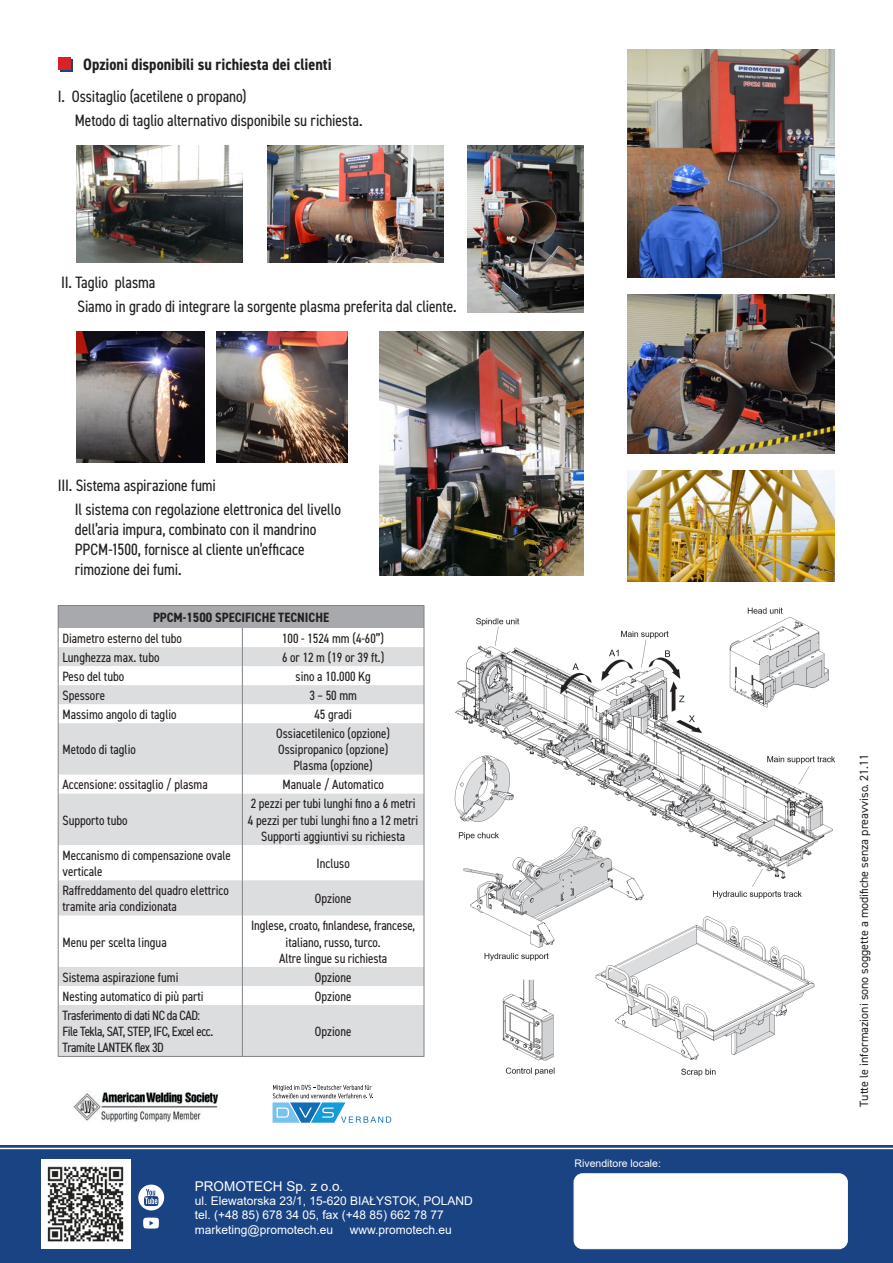
<style>
.page{position:relative;width:893px;height:1263px;background:#fff}
.page>*{position:absolute;margin:0;border:0;box-sizing:border-box;transform-origin:0 0}
.tekst_ulotka_promote{font:condensed 16.5px/19.8px "DIN2014";letter-spacing:-.005em;color:#231f20}
.tekst_ulotka_promote-2{font:700 condensed 16.5px "DIN2014";letter-spacing:-.005em;color:#231f20}
.w_tabelce_tresc{font:condensed 13.5px/16.2px "DIN2014";color:#231f20}
.w_tabelce_tresc-2{font:condensed 13.5px/16.2px "DIN2014";letter-spacing:-.03em;color:#231f20}
.w_tabelce_tresc_bold{font:condensed 13.5px "DIN2014";color:#231f20}
.Styl_akapitowy5{font:700 condensed 13.5px "DIN2014";color:#231f20}
.t1{font:13.5px "Arial";color:#fff}
.t2{font:12px "Arial";color:#fff}
.t3{font:12px "DIN2014";color:#231f20}
.t4{font:10.5px "Arial";color:#fff}
</style>
<div class="page">
<div style="left:58px;top:605px;width:366px;height:23px;background:#a8a9ad"></div>
<svg style="left:59px;top:647px;width:365px;height:409px;fill:#dcdddf"></svg>
<hr style="left:58px;top:605px;width:184px;height:1px;background:#808285">
<hr style="left:242px;top:605px;width:182px;height:1px;background:#808285">
<svg style="left:58px;top:606px;width:1px;height:117px"></svg>
<svg style="left:424px;top:606px;width:1px;height:117px"></svg>
<hr style="left:58px;top:723px;width:1px;height:52px;background:#808285">
<hr style="left:424px;top:723px;width:1px;height:52px;background:#808285">
<svg style="left:242px;top:628px;width:1px;height:95px"></svg>
<hr style="left:242px;top:723px;width:1px;height:52px;background:#808285">
<svg style="left:58px;top:775px;width:1px;height:19px"></svg>
<svg style="left:242px;top:775px;width:1px;height:19px"></svg>
<svg style="left:424px;top:775px;width:1px;height:19px"></svg>
<hr style="left:58px;top:794px;width:1px;height:51px;background:#808285">
<hr style="left:242px;top:794px;width:1px;height:51px;background:#808285">
<hr style="left:424px;top:794px;width:1px;height:51px;background:#808285">
<hr style="left:58px;top:845px;width:1px;height:35px;background:#808285">
<hr style="left:242px;top:845px;width:1px;height:35px;background:#808285">
<hr style="left:424px;top:845px;width:1px;height:35px;background:#808285">
<hr style="left:58px;top:880px;width:1px;height:35px;background:#808285">
<hr style="left:242px;top:880px;width:1px;height:35px;background:#808285">
<hr style="left:424px;top:880px;width:1px;height:35px;background:#808285">
<hr style="left:58px;top:915px;width:1px;height:52px;background:#808285">
<hr style="left:242px;top:915px;width:1px;height:52px;background:#808285">
<hr style="left:424px;top:915px;width:1px;height:52px;background:#808285">
<svg style="left:58px;top:967px;width:1px;height:38px"></svg>
<svg style="left:242px;top:967px;width:1px;height:38px"></svg>
<svg style="left:424px;top:967px;width:1px;height:38px"></svg>
<hr style="left:58px;top:1005px;width:1px;height:51px;background:#808285">
<hr style="left:242px;top:1005px;width:1px;height:51px;background:#808285">
<hr style="left:424px;top:1005px;width:1px;height:51px;background:#808285">
<hr style="left:58px;top:1056px;width:184px;height:1px;background:#808285">
<hr style="left:242px;top:1056px;width:182px;height:1px;background:#808285">
<div style="left:60px;top:59px;width:12px;height:13px;background:#1a4383"></div>
<div style="left:58px;top:57px;width:13px;height:13px;background:#da2128"></div>
<img style="left:77px;top:331px;width:128px;height:132px">
<img style="left:217px;top:331px;width:130px;height:132px">
<img style="left:380px;top:331px;width:203px;height:245px">
<div style="left:0;top:1145px;width:893px;height:118px;background:#1a4383"></div>
<img style="left:41px;top:1159px;width:89px;height:90px">
<div style="left:574px;top:1174px;width:273px;height:75px;background:#fff;border-radius:9px"></div>
<div style="left:574px;top:1173px;width:273px;height:76px;border:1px solid #fff;border-radius:9px"></div>
<svg style="left:138px;top:1184px;width:26px;height:26px"></svg>
<svg style="left:143px;top:1217px;width:16px;height:11px"></svg>
<hr style="left:0;top:1148px;width:893px;height:1px;background:#fff">
<img style="left:627px;top:294px;width:207px;height:159px">
<img style="left:627px;top:50px;width:207px;height:227px">
<img style="left:627px;top:470px;width:207px;height:111px">
<img style="left:454px;top:607px;width:381px;height:470px">
<img style="left:77px;top:146px;width:166px;height:117px">
<img style="left:267px;top:146px;width:177px;height:117px">
<img style="left:468px;top:146px;width:115px;height:167px">
<img style="left:73px;top:1090px;width:146px;height:32px">
<svg style="left:273px;top:1085px;width:118px;height:38px"></svg>
<p class="tekst_ulotka_promote-2" style="left:83px;top:53px;width:250px">Opzioni disponibili su richiesta dei clienti</p>
<p class="tekst_ulotka_promote" style="left:58px;top:85px;width:190px">I. Ossitaglio (acetilene o propano)</p>
<p class="tekst_ulotka_promote" style="left:75px;top:109px;width:289px">Metodo di taglio alternativo disponibile su richiesta.</p>
<p class="tekst_ulotka_promote" style="left:61px;top:271px;width:96px">II. Taglio plasma</p>
<p class="tekst_ulotka_promote" style="left:78px;top:295px;width:380px">Siamo in grado di integrare la sorgente plasma preferita dal cliente.</p>
<p class="tekst_ulotka_promote" style="left:58px;top:475px;width:160px">III. Sistema aspirazione fumi</p>
<p class="tekst_ulotka_promote" style="left:75px;top:499px;width:268px">Il sistema con regolazione elettronica del livello dell’aria impura, combinato con il mandrino PPCM-1500, fornisce al cliente un’efficace rimozione dei fumi.</p>
<p class="Styl_akapitowy5" style="left:153px;top:608px;width:178px">PPCM-1500 SPECIFICHE TECNICHE</p>
<p class="w_tabelce_tresc" style="left:62px;top:630px;width:121px">Diametro esterno del tubo</p>
<p class="w_tabelce_tresc" style="left:282px;top:630px;width:104px">100 - 1524 mm (4-60”)</p>
<p class="w_tabelce_tresc" style="left:62px;top:649px;width:99px">Lunghezza max. tubo</p>
<p class="w_tabelce_tresc" style="left:282px;top:649px;width:104px">6 or 12 m (19 or 39 ft.)</p>
<p class="w_tabelce_tresc" style="left:62px;top:668px;width:63px">Peso del tubo</p>
<p class="w_tabelce_tresc" style="left:296px;top:668px;width:77px">sino a 10.000 Kg</p>
<p class="w_tabelce_tresc" style="left:62px;top:687px;width:44px">Spessore</p>
<p class="w_tabelce_tresc" style="left:309px;top:687px;width:49px">3 – 50 mm</p>
<p class="w_tabelce_tresc" style="left:62px;top:706px;width:116px">Massimo angolo di taglio</p>
<p class="w_tabelce_tresc" style="left:314px;top:706px;width:39px">45 gradi</p>
<p class="w_tabelce_tresc" style="left:62px;top:741px;width:75px">Metodo di taglio</p>
<p class="w_tabelce_tresc" style="left:276px;top:725px;width:115px">Ossiacetilenico (opzione)</p>
<p class="w_tabelce_tresc" style="left:278px;top:741px;width:112px">Ossipropanico (opzione)</p>
<p class="w_tabelce_tresc" style="left:293px;top:757px;width:81px">Plasma (opzione)</p>
<p class="w_tabelce_tresc" style="left:62px;top:776px;width:147px">Accensione: ossitaglio / plasma</p>
<p class="w_tabelce_tresc" style="left:282px;top:776px;width:103px">Manuale / Automatico</p>
<p class="w_tabelce_tresc" style="left:62px;top:811px;width:67px">Supporto tubo</p>
<p class="w_tabelce_tresc" style="left:251px;top:795px;width:166px">2 pezzi per tubi lunghi fino a 6 metri</p>
<p class="w_tabelce_tresc" style="left:248px;top:811px;width:172px">4 pezzi per tubi lunghi fino a 12 metri</p>
<p class="w_tabelce_tresc" style="left:261px;top:827px;width:146px">Supporti aggiuntivi su richiesta</p>
<p class="w_tabelce_tresc" style="left:62px;top:846px;width:170px">Meccanismo di compensazione ovale verticale</p>
<p class="w_tabelce_tresc" style="left:317px;top:855px;width:35px">Incluso</p>
<p class="w_tabelce_tresc" style="left:62px;top:882px;width:168px">Raffreddamento del quadro elettrico tramite aria condizionata</p>
<p class="w_tabelce_tresc" style="left:315px;top:890px;width:38px">Opzione</p>
<p class="w_tabelce_tresc" style="left:62px;top:933px;width:106px">Menu per scelta lingua</p>
<p class="w_tabelce_tresc" style="left:251px;top:917px;width:166px;text-align:center">Inglese, croato, finlandese, francese, italiano, russo, turco.<br>Altre lingue su richiesta</p>
<p class="w_tabelce_tresc_bold" style="left:62px;top:968px;width:118px">Sistema aspirazione fumi</p>
<p class="w_tabelce_tresc" style="left:315px;top:968px;width:38px">Opzione</p>
<p class="w_tabelce_tresc_bold" style="left:62px;top:987px;width:143px">Nesting automatico di più parti</p>
<p class="w_tabelce_tresc" style="left:315px;top:987px;width:38px">Opzione</p>
<p class="w_tabelce_tresc-2" style="left:62px;top:1006px;width:139px">Trasferimento di dati NC da CAD:</p>
<p class="w_tabelce_tresc-2" style="left:62px;top:1023px;width:152px">File Tekla, SAT, STEP, IFC, Excel ecc.<br>Tramite LANTEK flex 3D</p>
<p class="w_tabelce_tresc" style="left:315px;top:1023px;width:38px">Opzione</p>
<p class="t1" style="left:195px;top:1176px;width:150px">PROMOTECH Sp. z o.o.</p>
<p class="t2" style="left:195px;top:1192px;width:279px">ul. Elewatorska 23/1, 15-620 BIAŁYSTOK, POLAND</p>
<p class="t2" style="left:195px;top:1207px;width:250px">tel. (+48 85) 678 34 05, fax (+48 85) 662 78 77</p>
<p class="t2" style="left:195px;top:1221px;width:140px">marketing@promotech.eu</p>
<p class="t2" style="left:350px;top:1221px;width:104px">www.promotech.eu</p>
<p class="t4" style="left:575px;top:1156px;width:88px">Rivenditore locale:</p>
<p class="t3" style="left:857px;top:1106px;width:354px;rotate:-90deg">Tutte le informazioni sono soggette a modifiche senza preavviso. 21.11</p>
</div>
